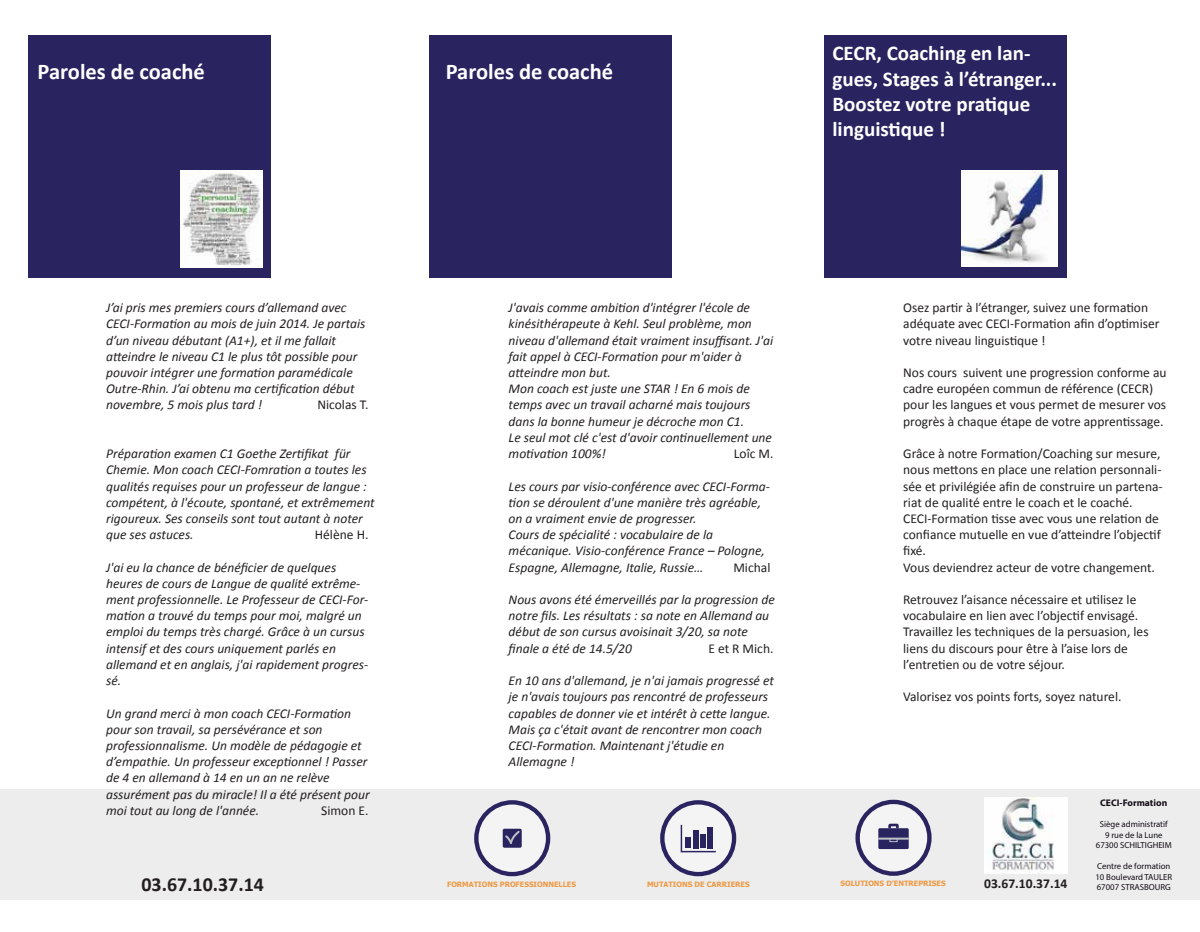
<style>
.page{position:relative;width:1200px;height:932px;background:#fff}
.page>*{position:absolute;margin:0;border:0;box-sizing:border-box;transform-origin:0 0}
.t1{font:700 22.5px "Calibri";color:#fff}
.t2{font:700 21px/25.2px "Calibri";color:#fff}
.t3{font:700 19.95px "Calibri";color:#231f20}
.t4{font:italic 13.5px/16.2px "Calibri";color:#231f20}
.t5{font:13.5px/16.2px "Calibri";color:#231f20}
.t6{font:700 13.5px "Calibri";color:#231f20}
.t7{font:700 9.6px "Myriad Pro";color:#130d14}
.t8{font:8.7px/10.5px "Myriad Pro";color:#130d14;text-align:center}
.t9{font:700 7.35px "Tahoma";color:#ed9a44}
</style>
<div class="page">
<div style="left:0;top:788px;width:1199px;height:110px;background:#ededee"></div>
<div style="left:28px;top:36px;width:242px;height:242px;background:#29245f"></div>
<img style="left:181px;top:170px;width:82px;height:98px">
<div style="left:429px;top:36px;width:242px;height:242px;background:#29245f"></div>
<div style="left:824px;top:36px;width:242px;height:242px;background:#29245f"></div>
<img style="left:1050px;top:170px;width:7px;height:97px">
<svg style="left:961px;top:170px;width:89px;height:97px;background:#d7d9df"></svg>
<svg style="left:857px;top:801px;width:72px;height:72px"></svg>
<div style="left:855px;top:799px;width:76px;height:76px;border:4px solid #29245f;border-radius:50%"></div>
<div style="left:878px;top:827px;width:30px;height:21px;background:#29245f"></div>
<hr style="left:878px;top:837px;width:30px;height:2px;background:#bdc1c4">
<svg style="left:889px;top:837px;width:8px;height:4px"></svg>
<svg style="left:886px;top:822px;width:13px;height:7px"></svg>
<svg style="left:662px;top:801px;width:72px;height:72px"></svg>
<div style="left:660px;top:799px;width:76px;height:77px;border:4px solid #29245f;border-radius:50%"></div>
<svg style="left:679px;top:823px;width:38px;height:29px"></svg>
<div style="left:685px;top:837px;width:5px;height:10px;background:#29245f"></div>
<div style="left:700px;top:834px;width:5px;height:13px;background:#29245f"></div>
<div style="left:692px;top:829px;width:6px;height:18px;background:#29245f"></div>
<div style="left:707px;top:826px;width:6px;height:21px;background:#29245f"></div>
<svg style="left:476px;top:801px;width:72px;height:72px"></svg>
<div style="left:502px;top:828px;width:19px;height:19px;background:#bab9c9;border-radius:2px"></div>
<div style="left:474px;top:799px;width:76px;height:77px;border:4px solid #29245f;border-radius:50%"></div>
<svg style="left:503px;top:828px;width:18px;height:22px"></svg>
<img style="left:984px;top:797px;width:82px;height:76px">
<h1 class="t1" style="left:38px;top:57px;width:169px">Paroles de coaché</h1>
<h1 class="t1" style="left:445px;top:57px;width:169px">Paroles de coaché</h1>
<h2 class="t2" style="left:832px;top:41px;width:226px">CECR, Coaching en lan&shy;gues, Stages à l’étranger...<br>Boostez votre pratique linguistique !</h2>
<p class="t4" style="left:508px;top:299px;width:266px">J'avais comme ambition d'intégrer l'école de kinésithérapeute à Kehl. Seul problème, mon niveau d'allemand était vraiment insuffisant. J'ai fait appel à CECI-Formation pour m'aider à atteindre mon but.<br>Mon coach est juste une STAR ! En 6 mois de temps avec un travail acharné mais toujours dans la bonne humeur je décroche mon C1.<br>Le seul mot clé c'est d'avoir continuellement une motivation 100%!</p>
<p class="t5" style="left:903px;top:299px;width:258px">Osez partir à l’étranger, suivez une formation adéquate avec CECI-Formation afin d’optimiser votre niveau linguistique !</p>
<p class="t5" style="left:903px;top:364px;width:265px">Nos cours suivent une progression conforme au cadre européen commun de référence (CECR) pour les langues et vous permet de mesurer vos progrès à chaque étape de votre apprentissage.</p>
<p class="t5" style="left:903px;top:445px;width:261px">Grâce à notre Formation/Coaching sur mesure, nous mettons en place une relation personnali&shy;sée et privilégiée afin de construire un partena&shy;riat de qualité entre le coach et le coaché.<br>CECI-Formation tisse avec vous une relation de confiance mutuelle en vue d’atteindre l’objectif fixé.<br>Vous deviendrez acteur de votre changement.</p>
<p class="t5" style="left:903px;top:591px;width:247px">Retrouvez l’aisance nécessaire et utilisez le vocabulaire en lien avec l’objectif envisagé.<br>Travaillez les techniques de la persuasion, les liens du discours pour être à l’aise lors de l’entretien ou de votre séjour.</p>
<p class="t5" style="left:903px;top:688px;width:220px">Valorisez vos points forts, soyez naturel.</p>
<p class="t4" style="left:106px;top:299px;width:261px">J’ai pris mes premiers cours d’allemand avec CECI-Formation au mois de juin 2014. Je partais d’un niveau débutant (A1+), et il me fallait atteindre le niveau C1 le plus tôt possible pour pouvoir intégrer une formation paramédicale Outre-Rhin. J’ai obtenu ma certification début novembre, 5 mois plus tard !</p>
<p class="t5" style="left:317px;top:397px;width:53px">Nicolas T.</p>
<p class="t4" style="left:106px;top:445px;width:270px">Préparation examen C1 Goethe Zertifikat für Chemie. Mon coach CECI-Fomration a toutes les qualités requises pour un professeur de langue : compétent, à l'écoute, spontané, et extrêmement rigoureux. Ses conseils sont tout autant à noter que ses astuces.</p>
<p class="t5" style="left:733px;top:445px;width:41px">Loîc M.</p>
<p class="t4" style="left:508px;top:477px;width:262px">Les cours par visio-conférence avec CECI-Forma&shy;tion se déroulent d'une manière très agréable, on a vraiment envie de progresser.<br>Cours de spécialité : vocabulaire de la mécanique. Visio-conférence France – Pologne, Espagne, Allemagne, Italie, Russie…</p>
<p class="t5" style="left:315px;top:526px;width:55px">Hélène H.</p>
<p class="t4" style="left:106px;top:558px;width:264px">J'ai eu la chance de bénéficier de quelques heures de cours de Langue de qualité extrême&shy;ment professionnelle. Le Professeur de CECI-For&shy;mation a trouvé du temps pour moi, malgré un emploi du temps très chargé. Grâce à un cursus intensif et des cours uniquement parlés en allemand et en anglais, j'ai rapidement progres&shy;sé.</p>
<p class="t4" style="left:106px;top:704px;width:265px">Un grand merci à mon coach CECI-Formation pour son travail, sa persévérance et son professionnalisme. Un modèle de pédagogie et d’empathie. Un professeur exceptionnel ! Passer de 4 en allemand à 14 en un an ne relève assurément pas du miracle! Il a été présent pour moi tout au long de l'année.</p>
<p class="t5" style="left:733px;top:559px;width:38px">Michal</p>
<p class="t4" style="left:508px;top:590px;width:268px">Nous avons été émerveillés par la progression de notre fils. Les résultats : sa note en Allemand au début de son cursus avoisinait 3/20, sa note finale a été de 14.5/20</p>
<p class="t5" style="left:708px;top:640px;width:67px">E et R Mich.</p>
<p class="t4" style="left:508px;top:671px;width:267px">En 10 ans d'allemand, je n'ai jamais progressé et je n'avais toujours pas rencontré de professeurs capables de donner vie et intérêt à cette langue.<br>Mais ça c'était avant de rencontrer mon coach CECI-Formation. Maintenant j'étudie en Allemagne !</p>
<p class="t7" style="left:1099px;top:796px;width:69px">CECI-Formation</p>
<p class="t8" style="left:1095px;top:818px;width:77px">Siège administratif<br>9 rue de la Lune<br>67300 SCHILTIGHEIM</p>
<p class="t8" style="left:1095px;top:860px;width:78px;text-align:left">Centre de formation<br>10 Boulevard TAULER<br>67007 STRASBOURG</p>
<p class="t5" style="left:321px;top:802px;width:49px">Simon E.</p>
<h3 class="t3" style="left:141px;top:870px;width:124px">03.67.10.37.14</h3>
<p class="t6" style="left:983px;top:874px;width:85px">03.67.10.37.14</p>
<p class="t9" style="left:447px;top:878px;width:130px">FORMATIONS PROFESSIONNELLES</p>
<p class="t9" style="left:647px;top:878px;width:104px">MUTATIONS DE CARRIERES</p>
<p class="t9" style="left:840px;top:877px;width:107px">SOLUTIONS D’ENTREPRISES</p>
</div>
